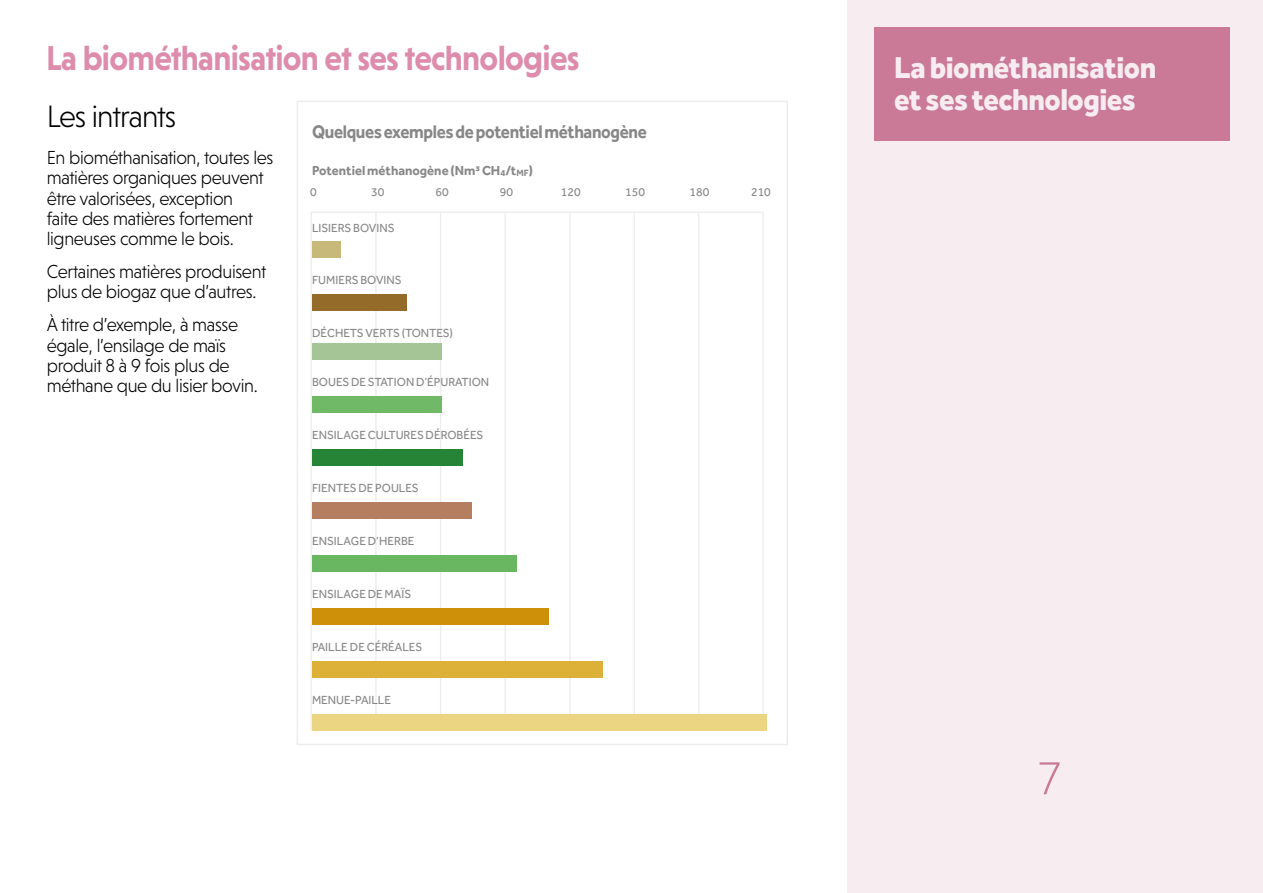
<style>
.page{position:relative;width:1263px;height:893px;background:#fff}
.page>*{position:absolute;margin:0;border:0;box-sizing:border-box;transform-origin:0 0}
.t1{font:300 50.55px "Effra";color:#ca7996}
.Titre_NIV_1{font:700 35.1px "Niveau Grotesk";letter-spacing:-.02em;color:#dd8dab;scale:.93 1}
.Titre_NIV_2{font:300 31.5px "Niveau Grotesk";letter-spacing:-.03em;color:#000;scale:.96 1}
.t2{font:800 31.2px/31.3px "Effra";letter-spacing:-.015em;color:#f7ecf0;scale:.93 1}
.Body_courant_1{font:300 19.2px/20.2px "Niveau Grotesk";letter-spacing:-.02em;color:#000;scale:.95 1}
.titre_tableaux_et_graph{font:700 18.9px "Effra";letter-spacing:-.02em;color:#878787;scale:.9 1}
.body_courant_1{font:700 13.5px "Effra";color:#878787}
.body_courant_1-2{font:12.15px "Effra";color:#878787}
</style>
<div class="page">
<div style="left:847px;top:0;width:416px;height:893px;background:#f7ecf0"></div>
<div style="left:297px;top:101px;width:491px;height:644px;background:#fff;border:2px solid #ededed"></div>
<hr style="left:311px;top:211px;width:452px;height:2px;background:#ededed">
<hr style="left:311px;top:213px;width:1px;height:518px;background:#ededed">
<hr style="left:375px;top:213px;width:2px;height:518px;background:#ededed">
<hr style="left:440px;top:213px;width:1px;height:518px;background:#ededed">
<hr style="left:504px;top:213px;width:2px;height:518px;background:#ededed">
<hr style="left:569px;top:213px;width:1px;height:518px;background:#ededed">
<hr style="left:634px;top:213px;width:1px;height:518px;background:#ededed">
<hr style="left:698px;top:213px;width:1px;height:518px;background:#ededed">
<hr style="left:762px;top:213px;width:2px;height:518px;background:#ededed">
<div style="left:312px;top:242px;width:28px;height:16px;background:#c6b97a"></div>
<div style="left:312px;top:294px;width:95px;height:17px;background:#956b29"></div>
<div style="left:312px;top:343px;width:129px;height:17px;background:#a5c596"></div>
<div style="left:312px;top:396px;width:129px;height:17px;background:#6fb967"></div>
<div style="left:312px;top:449px;width:151px;height:17px;background:#268436"></div>
<div style="left:312px;top:502px;width:159px;height:17px;background:#b57e60"></div>
<div style="left:312px;top:555px;width:205px;height:17px;background:#69b760"></div>
<div style="left:312px;top:608px;width:237px;height:17px;background:#ce8f09"></div>
<div style="left:312px;top:661px;width:291px;height:17px;background:#ddb037"></div>
<div style="left:312px;top:714px;width:454px;height:16px;background:#ebd482"></div>
<div style="left:874px;top:27px;width:355px;height:113px;background:#ca7996"></div>
<p class="Titre_NIV_1" style="left:46px;top:37px;width:575px">La biométhanisation et ses technologies</p>
<p class="Titre_NIV_2" style="left:47px;top:98px;width:137px">Les intrants</p>
<p class="Body_courant_1" style="left:47px;top:147px;width:240px">En biométhanisation, toutes les matières organiques peuvent être valorisées, exception<br>faite des matières fortement ligneuses comme le bois.</p>
<p class="Body_courant_1" style="left:47px;top:261px;width:233px">Certaines matières produisent plus de biogaz que d’autres.</p>
<p class="Body_courant_1" style="left:47px;top:315px;width:224px">À titre d’exemple, à masse égale, l’ensilage de maïs produit 8 à 9 fois plus de méthane que du lisier bovin.</p>
<p class="titre_tableaux_et_graph" style="left:312px;top:120px;width:374px">Quelques exemples de potentiel méthanogène</p>
<p class="body_courant_1" style="left:312px;top:162px;width:222px">Potentiel méthanogène (Nm³ CH<sub>4</sub>/t<sub>MF</sub>)</p>
<p class="body_courant_1-2" style="left:310px;top:185px;width:8px">0</p>
<p class="body_courant_1-2" style="left:371px;top:185px;width:15px">30</p>
<p class="body_courant_1-2" style="left:435px;top:185px;width:15px">60</p>
<p class="body_courant_1-2" style="left:500px;top:185px;width:15px">90</p>
<p class="body_courant_1-2" style="left:561px;top:185px;width:21px">120</p>
<p class="body_courant_1-2" style="left:625px;top:185px;width:21px">150</p>
<p class="body_courant_1-2" style="left:689px;top:185px;width:21px">180</p>
<p class="body_courant_1-2" style="left:751px;top:185px;width:21px">210</p>
<p class="body_courant_1-2" style="left:312px;top:220px;width:84px">LISIERS BOVINS</p>
<p class="body_courant_1-2" style="left:312px;top:273px;width:91px">FUMIERS BOVINS</p>
<p class="body_courant_1-2" style="left:312px;top:326px;width:143px">DÉCHETS VERTS (TONTES)</p>
<p class="body_courant_1-2" style="left:312px;top:375px;width:179px">BOUES DE STATION D’ÉPURATION</p>
<p class="body_courant_1-2" style="left:312px;top:428px;width:173px">ENSILAGE CULTURES DÉROBÉES</p>
<p class="body_courant_1-2" style="left:312px;top:481px;width:108px">FIENTES DE POULES</p>
<p class="body_courant_1-2" style="left:312px;top:534px;width:104px">ENSILAGE D’HERBE</p>
<p class="body_courant_1-2" style="left:312px;top:587px;width:101px">ENSILAGE DE MAÏS</p>
<p class="body_courant_1-2" style="left:312px;top:640px;width:112px">PAILLE DE CÉRÉALES</p>
<p class="body_courant_1-2" style="left:312px;top:692px;width:81px">MENUE-PAILLE</p>
<p class="t2" style="left:894px;top:51px;width:284px">La biométhanisation et ses technologies</p>
<p class="t1" style="left:1036px;top:749px;width:29px">7</p>
</div>
